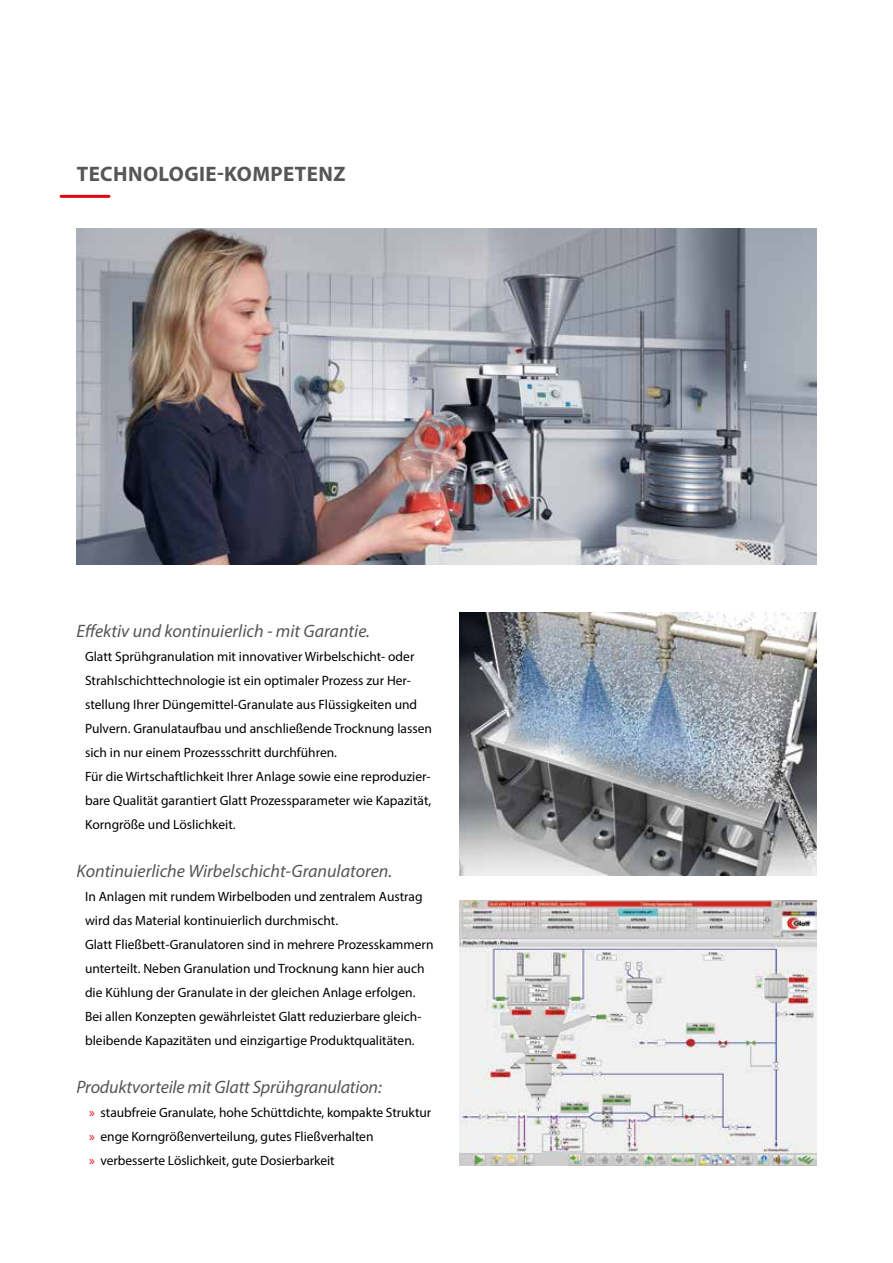
<style>
.page{position:relative;width:893px;height:1263px;background:#fff}
.page>*{position:absolute;margin:0;border:0;box-sizing:border-box;transform-origin:0 0}
.t1{font:700 21px "Myriad Pro";letter-spacing:.02em;color:#565656}
.t2{font:italic 18px "Myriad Pro";color:#565656}
.t3{font:13.5px/24px "Myriad Pro";color:#000}
.s1{color:#e3000f}
</style>
<div class="page">
<hr style="left:61px;top:195px;width:48px;height:3px;background:#e3000f">
<img style="left:459px;top:901px;width:357px;height:264px">
<img style="left:459px;top:613px;width:357px;height:262px">
<img style="left:77px;top:229px;width:739px;height:336px">
<h1 class="t1" style="left:77px;top:160px;width:270px">TECHNOLOGIE-KOMPETENZ</h1>
<h2 class="t2" style="left:77px;top:620px;width:295px">Effektiv und kontinuierlich - mit Garantie.</h2>
<p class="t3" style="left:85px;top:644px;width:348px">Glatt Sprühgranulation mit innovativer Wirbelschicht- oder Strahlschichttechnologie ist ein optimaler Prozess zur Her&shy;stellung Ihrer Düngemittel-Granulate aus Flüssigkeiten und Pulvern. Granulataufbau und anschließende Trocknung lassen sich in nur einem Prozessschritt durchführen.<br>Für die Wirtschaftlichkeit Ihrer Anlage sowie eine reproduzier&shy;bare Qualität garantiert Glatt Prozessparameter wie Kapazität, Korngröße und Löslichkeit.</p>
<h2 class="t2" style="left:77px;top:860px;width:317px">Kontinuierliche Wirbelschicht-Granulatoren.</h2>
<p class="t3" style="left:85px;top:884px;width:350px">In Anlagen mit rundem Wirbelboden und zentralem Austrag wird das Material kontinuierlich durchmischt.<br>Glatt Fließbett-Granulatoren sind in mehrere Prozesskammern unterteilt. Neben Granulation und Trocknung kann hier auch die Kühlung der Granulate in der gleichen Anlage erfolgen.<br>Bei allen Konzepten gewährleistet Glatt reduzierbare gleich&shy;bleibende Kapazitäten und einzigartige Produktqualitäten.</p>
<h2 class="t2" style="left:77px;top:1076px;width:307px">Produktvorteile mit Glatt Sprühgranulation:</h2>
<p class="t3" style="left:89px;top:1100px;width:343px"><span class="s1">»</span> staubfreie Granulate, hohe Schüttdichte, kompakte Struktur <span class="s1">»</span> enge Korngrößenverteilung, gutes Fließverhalten<br><span class="s1">»</span> verbesserte Löslichkeit, gute Dosierbarkeit</p>
</div>
